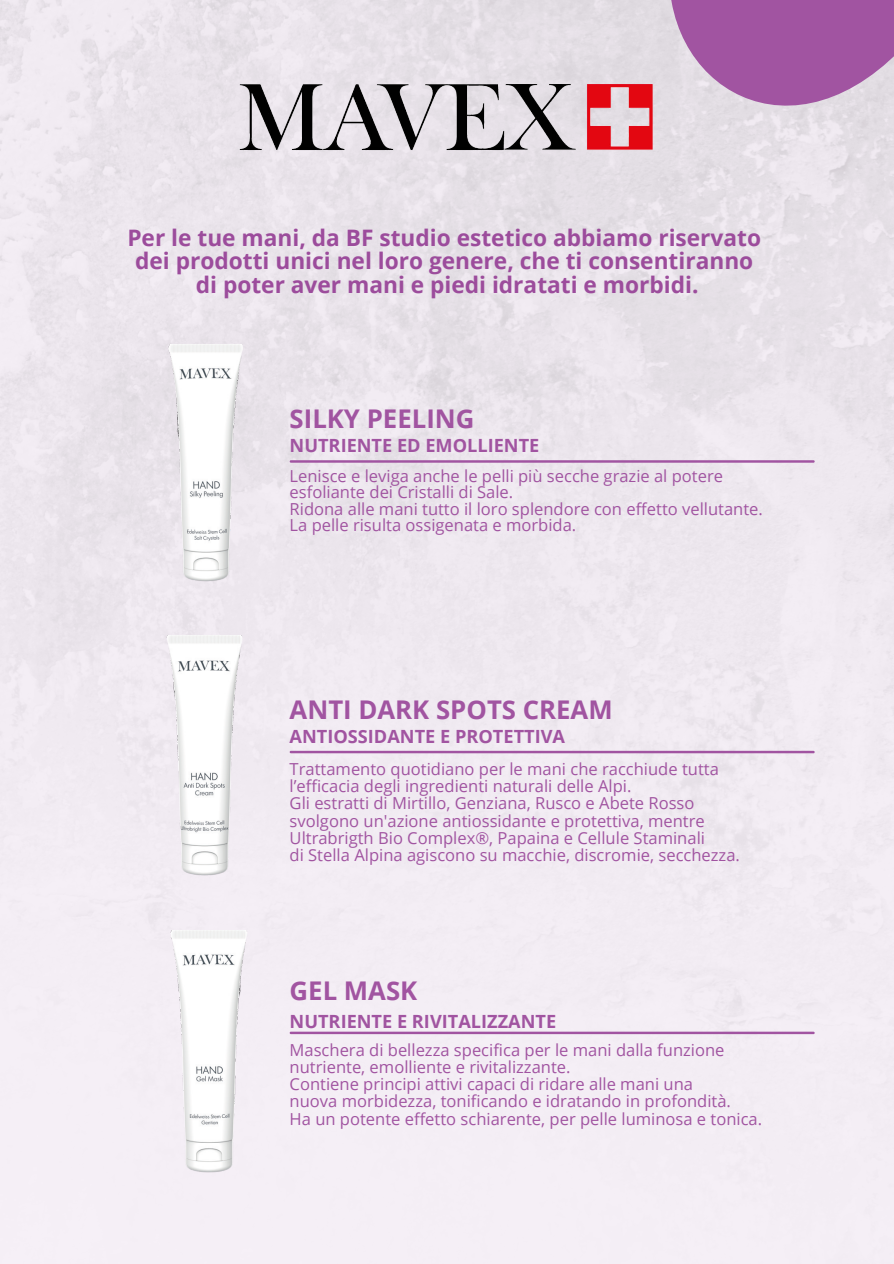
<style>
.page{position:relative;width:894px;height:1264px;background:#fff}
.page>*{position:absolute;margin:0;border:0;box-sizing:border-box;transform-origin:0 0}
.t1{font:700 25.8px "Open Sans";color:#a154a1}
.t2{font:700 22.65px "Open Sans";color:#9c4c9c}
.t3{font:700 18.15px "Open Sans";color:#a154a1}
.t4{font:16.5px "Open Sans";color:#a154a1}
</style>
<div class="page">
<img style="left:0;top:0;width:893px;height:1263px">
<svg style="left:349px;top:0;width:544px;height:200px;fill:#e3dee4"></svg>
<hr style="left:291px;top:460px;width:522px;height:2px;background:#a154a1">
<img style="left:238px;top:71px;width:417px;height:95px">
<img style="left:115px;top:345px;width:175px;height:244px">
<img style="left:124px;top:635px;width:157px;height:245px">
<img style="left:124px;top:930px;width:180px;height:255px">
<hr style="left:291px;top:751px;width:522px;height:2px;background:#a154a1">
<hr style="left:291px;top:1031px;width:522px;height:3px;background:#a154a1">
<p class="t2" style="left:127px;top:222px;width:635px">Per le tue mani, da BF studio estetico abbiamo riservato</p>
<p class="t2" style="left:135px;top:245px;width:619px">dei prodotti unici nel loro genere, che ti consentiranno</p>
<p class="t2" style="left:196px;top:268px;width:504px">di poter aver mani e piedi idratati e morbidi.</p>
<p class="t1" style="left:289px;top:401px;width:186px">SILKY PEELING</p>
<p class="t3" style="left:289px;top:433px;width:251px">NUTRIENTE ED EMOLLIENTE</p>
<p class="t4" style="left:289px;top:464px;width:435px">Lenisce e leviga anche le pelli più secche grazie al potere</p>
<p class="t4" style="left:289px;top:480px;width:225px">esfoliante dei Cristalli di Sale.</p>
<p class="t4" style="left:289px;top:497px;width:474px">Ridona alle mani tutto il loro splendore con effetto vellutante.</p>
<p class="t4" style="left:289px;top:513px;width:288px">La pelle risulta ossigenata e morbida.</p>
<p class="t1" style="left:289px;top:691px;width:324px">ANTI DARK SPOTS CREAM</p>
<p class="t3" style="left:289px;top:723px;width:277px">ANTIOSSIDANTE E PROTETTIVA</p>
<p class="t4" style="left:289px;top:757px;width:430px">Trattamento quotidiano per le mani che racchiude tutta</p>
<p class="t4" style="left:289px;top:774px;width:343px">l’efficacia degli ingredienti naturali delle Alpi.</p>
<p class="t4" style="left:289px;top:791px;width:406px">Gli estratti di Mirtillo, Genziana, Rusco e Abete Rosso</p>
<p class="t4" style="left:289px;top:809px;width:416px">svolgono un'azione antiossidante e protettiva, mentre</p>
<p class="t4" style="left:289px;top:826px;width:417px">Ultrabrigth Bio Complex®, Papaina e Cellule Staminali</p>
<p class="t4" style="left:289px;top:843px;width:451px">di Stella Alpina agiscono su macchie, discromie, secchezza.</p>
<p class="t1" style="left:289px;top:972px;width:129px">GEL MASK</p>
<p class="t3" style="left:289px;top:1008px;width:268px">NUTRIENTE E RIVITALIZZANTE</p>
<p class="t4" style="left:289px;top:1038px;width:436px">Maschera di bellezza specifica per le mani dalla funzione</p>
<p class="t4" style="left:289px;top:1055px;width:282px">nutriente, emolliente e rivitalizzante.</p>
<p class="t4" style="left:289px;top:1072px;width:405px">Contiene principi attivi capaci di ridare alle mani una</p>
<p class="t4" style="left:289px;top:1089px;width:443px">nuova morbidezza, tonificando e idratando in profondità.</p>
<p class="t4" style="left:289px;top:1106px;width:474px">Ha un potente effetto schiarente, per pelle luminosa e tonica.</p>
</div>
